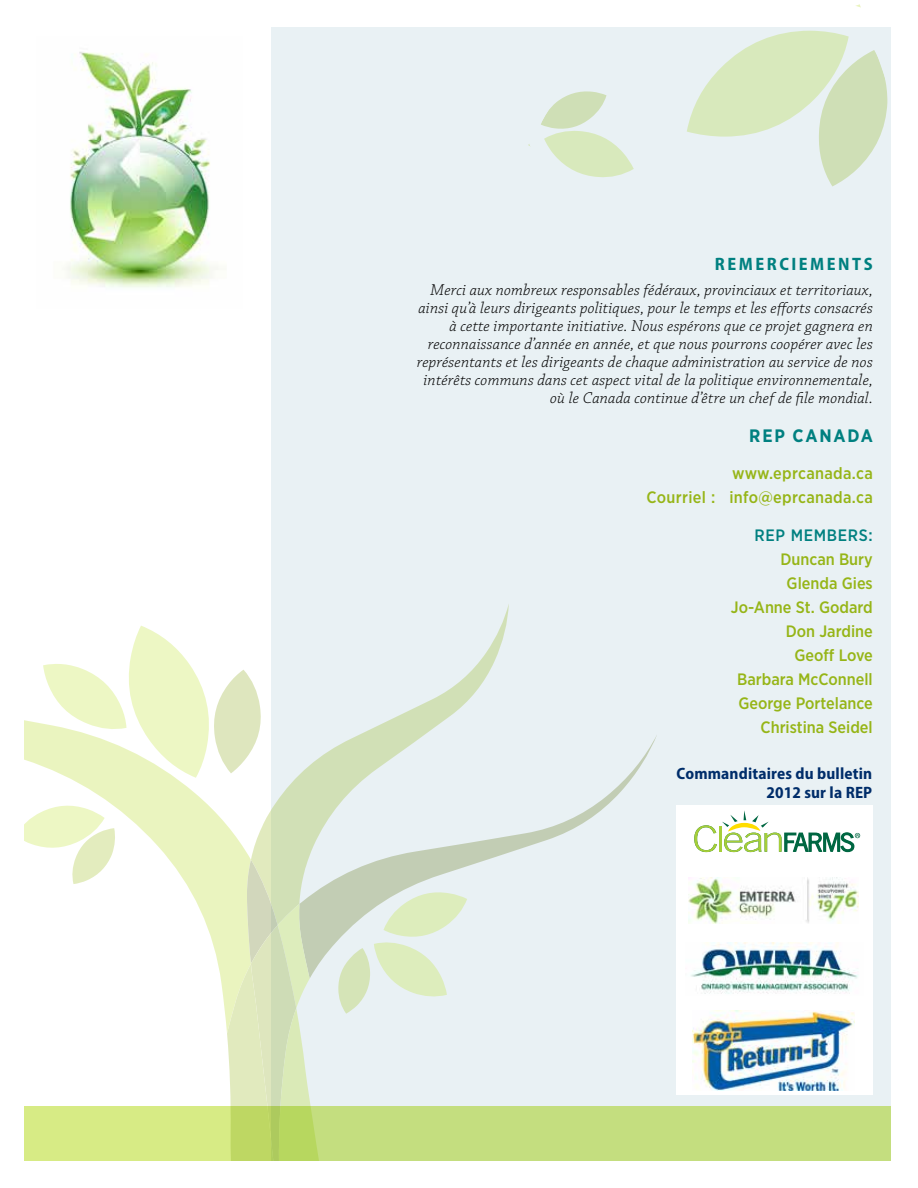
<style>
.page{position:relative;width:918px;height:1188px;background:#fff}
.page>*{position:absolute;margin:0;border:0;box-sizing:border-box;transform-origin:0 0}
.t1{font:700 semi-condensed 18px "Myriad Pro";color:#008080}
.t2{font:700 18px "Gotham Narrow";letter-spacing:.1em;color:#008080}
.t3{font:italic 300 16.5px/18px "Chaparral Pro";letter-spacing:.01em;color:#000;text-align:right}
.t4{font:500 16.5px/24px "Gotham Narrow";color:#96b517;text-align:right}
.t5{font:500 16.5px/24px "Gotham Narrow";letter-spacing:.02em;color:#96b517;text-align:right}
.t6{font:700 semi-condensed 16.5px/19.5px "Myriad Pro";letter-spacing:.01em;color:#002d6a;text-align:right}
.t7{font:500 16.5px "Gotham Narrow";color:#008080}
</style>
<div class="page">
<div style="left:271px;top:27px;width:620px;height:1134px;background:#e9f1f4"></div>
<img style="left:64px;top:52px;width:155px;height:236px">
<svg style="left:323px;top:735px;width:334px;height:223px"></svg>
<svg style="left:251px;top:604px;width:258px;height:321px"></svg>
<svg style="left:25px;top:625px;width:226px;height:407px"></svg>
<svg style="left:227px;top:860px;width:96px;height:247px;background:#dbe6c3"></svg>
<svg style="left:25px;top:804px;width:91px;height:80px"></svg>
<svg style="left:43px;top:626px;width:220px;height:152px"></svg>
<svg style="left:338px;top:890px;width:129px;height:124px"></svg>
<svg style="left:25px;top:1107px;width:866px;height:54px;background:#c7e07d"></svg>
<div style="left:676px;top:806px;width:196px;height:289px;background:#fff"></div>
<img style="left:692px;top:1011px;width:163px;height:79px">
<img style="left:689px;top:877px;width:169px;height:47px">
<img style="left:690px;top:942px;width:168px;height:52px">
<svg style="left:694px;top:810px;width:166px;height:43px"></svg>
<svg style="left:687px;top:31px;width:201px;height:155px"></svg>
<svg style="left:528px;top:91px;width:106px;height:87px"></svg>
<p class="t1" style="left:715px;top:252px;width:26px">Remerciements</p>
<p class="t3" style="left:417px;top:281px;width:457px">Merci aux nombreux responsables fédéraux, provinciaux et territoriaux, ainsi qu’à leurs dirigeants politiques, pour le temps et les efforts consacrés à cette importante initiative. Nous espérons que ce projet gagnera en reconnaissance d’année en année, et que nous pourrons coopérer avec les représentants et les dirigeants de chaque administration au service de nos intérêts communs dans cet aspect vital de la politique environnementale, où le Canada continue d’être un chef de file mondial.</p>
<p class="t2" style="left:749px;top:424px;width:13px">REP</p>
<p class="t2" style="left:793px;top:424px;width:82px">CANADA</p>
<p class="t5" style="left:647px;top:461px;width:228px">www.eprcanada.ca<br>Courriel : info@eprcanada.ca</p>
<p class="t7" style="left:755px;top:525px;width:61px">REP Members</p>
<p class="t7" style="left:869px;top:525px;width:6px">:</p>
<p class="t4" style="left:731px;top:547px;width:143px">Duncan Bury<br>Glenda Gies<br>Jo-Anne St. Godard<br>Don Jardine<br>Geoff Love<br>Barbara McConnell<br>George Portelance<br>Christina Seidel</p>
<p class="t6" style="left:677px;top:763px;width:197px">Commanditaires du bulletin<br>2012 sur la REP</p>
</div>
